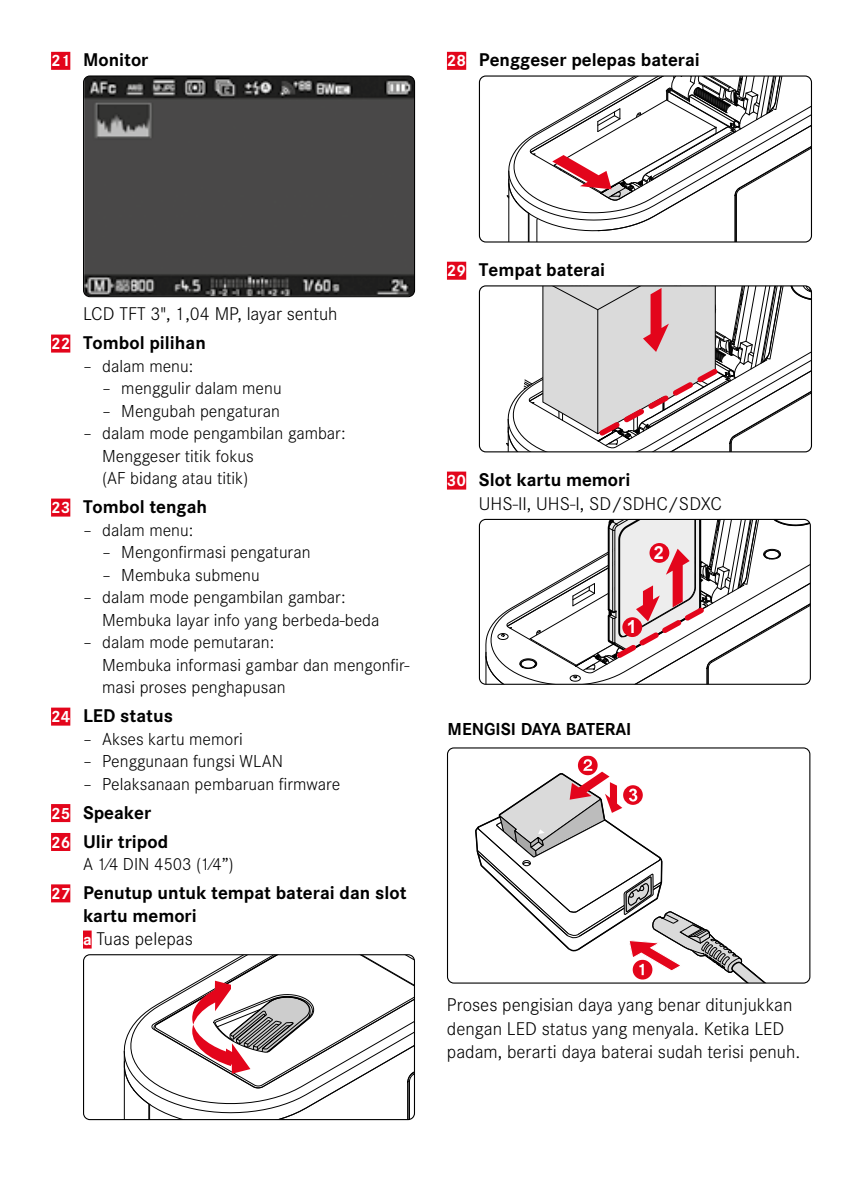
<style>
.page{position:relative;width:862px;height:1200px;background:#fff}
.page>*{position:absolute;margin:0;border:0;box-sizing:border-box;transform-origin:0 0}
.t1{font:300 19.12px/23.6px "Corporate S";color:#000}
.t2{font:700 19.12px/22.9px "Corporate S";color:#000}
.t3{font:300 18px/22.5px "Corporate S";color:#000}
.t4{font:700 18px "Corporate S";color:#000}
.t5{font:700 18px "Arial";color:#fff}
.s1{font-size:16.88px;color:#fff}
.s2{font-weight:700;font-size:16.88px;color:#fff}
.s3{font-weight:700}
.s4{font-weight:300}
</style>
<div class="page">
<div style="left:51px;top:52px;width:19px;height:18px;background:#e3051b"></div>
<div style="left:51px;top:334px;width:19px;height:18px;background:#e3051b"></div>
<div style="left:51px;top:498px;width:19px;height:18px;background:#e3051b"></div>
<div style="left:51px;top:707px;width:19px;height:18px;background:#e3051b"></div>
<div style="left:51px;top:803px;width:19px;height:18px;background:#e3051b"></div>
<div style="left:51px;top:832px;width:19px;height:18px;background:#e3051b"></div>
<div style="left:51px;top:884px;width:19px;height:18px;background:#e3051b"></div>
<div style="left:83px;top:930px;width:9px;height:18px;background:#e3051b"></div>
<img style="left:85px;top:77px;width:328px;height:218px">
<div style="left:83px;top:75px;width:332px;height:222px;border:1px solid #000;border-radius:6px"></div>
<svg style="left:124px;top:954px;width:290px;height:165px"></svg>
<div style="left:446px;top:52px;width:20px;height:18px;background:#e3051b"></div>
<div style="left:446px;top:262px;width:20px;height:18px;background:#e3051b"></div>
<div style="left:446px;top:471px;width:20px;height:18px;background:#e3051b"></div>
<svg style="left:506px;top:76px;width:305px;height:166px"></svg>
<svg style="left:505px;top:286px;width:306px;height:166px"></svg>
<svg style="left:485px;top:519px;width:324px;height:165px"></svg>
<svg style="left:475px;top:755px;width:334px;height:227px"></svg>
<div style="left:446px;top:747px;width:364px;height:236px;border:1px solid #000;border-radius:6px"></div>
<p class="t2" style="left:51px;top:47px;width:99px"><span class="s1">21</span> Monitor</p>
<p class="t2" style="left:446px;top:47px;width:254px"><span class="s1">28</span> Penggeser pelepas baterai</p>
<p class="t1" style="left:51px;top:298px;width:288px;line-height:28.8px;text-indent:32px">LCD TFT 3", 1,04 MP, layar sentuh<br><span class="s2">22</span> <span class="s3">Tombol pilihan</span></p>
<p class="t3" style="left:83px;top:353px;width:112px">– dalam menu:</p>
<p class="t3" style="left:102px;top:376px;width:181px">– menggulir dalam menu</p>
<p class="t3" style="left:102px;top:398px;width:179px">– Mengubah pengaturan</p>
<p class="t3" style="left:102px;top:421px;width:245px;text-indent:-19px">– dalam mode pengambilan gambar:<br>Menggeser titik fokus<br>(AF bidang atau titik)</p>
<p class="t2" style="left:51px;top:493px;width:157px"><span class="s1">23</span> Tombol tengah</p>
<p class="t3" style="left:83px;top:517px;width:112px">– dalam menu:</p>
<p class="t3" style="left:102px;top:540px;width:210px">– Mengonfirmasi pengaturan</p>
<p class="t3" style="left:102px;top:562px;width:159px">– Membuka submenu</p>
<p class="t3" style="left:102px;top:585px;width:279px;text-indent:-19px">– dalam mode pengambilan gambar:<br>Membuka layar info yang berbeda-beda</p>
<p class="t3" style="left:102px;top:630px;width:309px;text-indent:-19px">– dalam mode pemutaran:<br>Membuka informasi gambar dan mengonfir&shy;masi proses penghapusan</p>
<p class="t2" style="left:51px;top:702px;width:123px"><span class="s1">24</span> LED status</p>
<p class="t3" style="left:83px;top:726px;width:161px">– Akses kartu memori</p>
<p class="t3" style="left:83px;top:748px;width:201px">– Penggunaan fungsi WLAN</p>
<p class="t3" style="left:83px;top:771px;width:259px">– Pelaksanaan pembaruan firmware</p>
<p class="t2" style="left:51px;top:796px;width:119px;line-height:28.8px"><span class="s1">25</span> Speaker<br><span class="s1">26</span> Ulir tripod</p>
<p class="t3" style="left:83px;top:851px;width:152px">A 1⁄4 DIN 4503 (1⁄4”)</p>
<p class="t2" style="left:83px;top:879px;width:325px;text-indent:-32px"><span class="s1">27</span> Penutup untuk tempat baterai dan slot kartu memori<br><span class="s1">a</span> <span class="s4">Tuas pelepas</span></p>
<p class="t2" style="left:446px;top:257px;width:160px"><span class="s1">29</span> Tempat baterai</p>
<p class="t1" style="left:478px;top:467px;width:244px;text-indent:-32px"><span class="s2">30</span> <span class="s3">Slot kartu memori<br></span>UHS-II, UHS-I, SD/SDHC/SDXC</p>
<p class="t5" style="left:653px;top:540px;width:12px">2</p>
<p class="t5" style="left:626px;top:614px;width:12px">1</p>
<p class="t4" style="left:447px;top:715px;width:185px">MENGISI DAYA BATERAI</p>
<p class="t1" style="left:446px;top:991px;width:354px">Proses pengisian daya yang benar ditunjukkan dengan LED status yang menyala. Ketika LED padam, berarti daya baterai sudah terisi penuh.</p>
</div>
